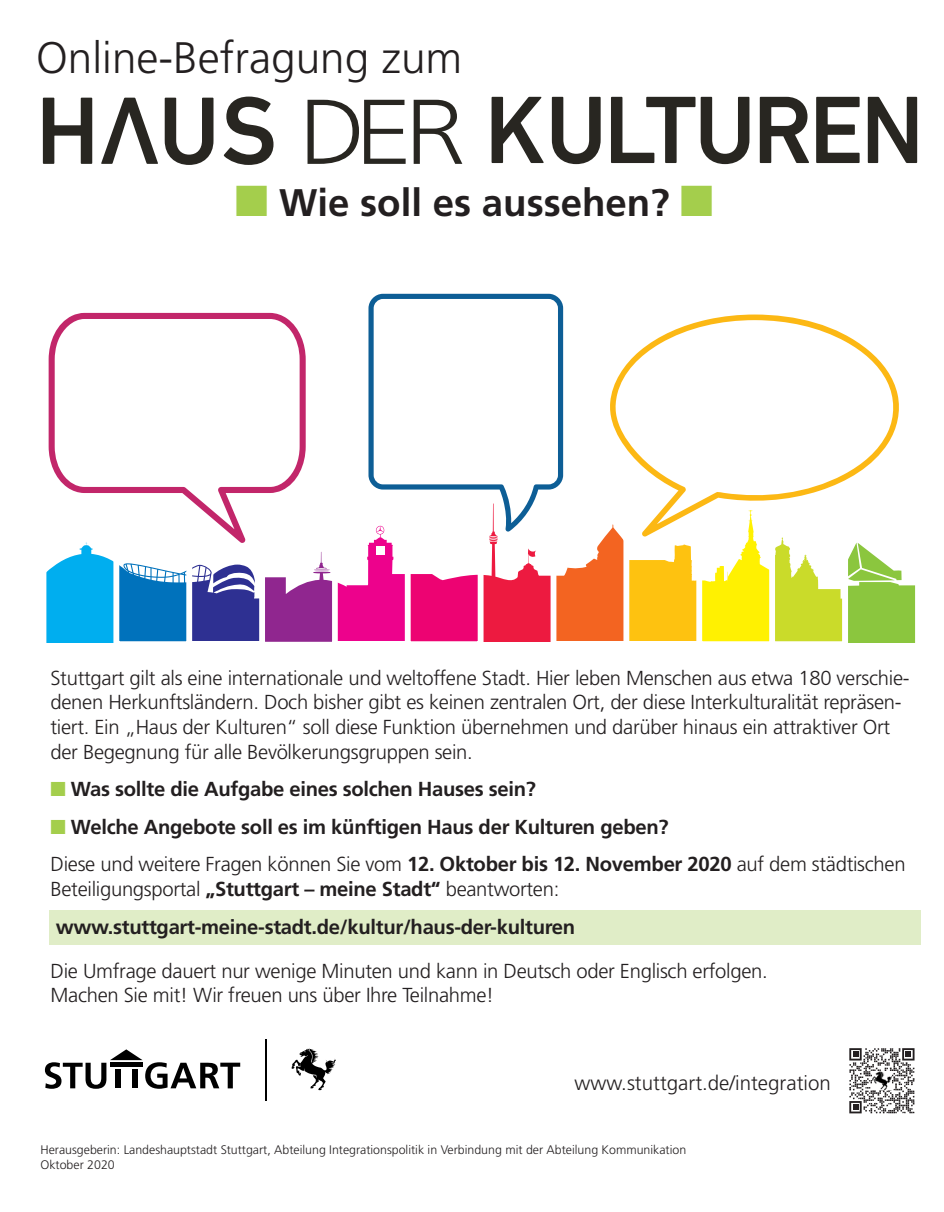
<style>
.page{position:relative;width:944px;height:1212px;background:#fff}
.page>*{position:absolute;margin:0;border:0;box-sizing:border-box;transform-origin:0 0}
.t1{font:300 44.1px "Frutiger LT Com";color:#231f20}
.t2{font:700 38.48px "Frutiger LT Com";color:#231f20}
.t3{font:300 20.47px "Frutiger LT Com";color:#231f20}
.t4{font:300 20.25px/24.8px "Frutiger LT Com";letter-spacing:-.015em;color:#231f20}
.t5{font:700 20.25px "Frutiger LT Com";letter-spacing:-.015em;color:#231f20}
.t6{font:300 12.38px "Frutiger LT Com";color:#231f20}
.s1{color:#a4ce4c}
.s2{font-weight:700}
</style>
<div class="page">
<svg style="left:45px;top:1049px;width:195px;height:40px"></svg>
<svg style="left:291px;top:1048px;width:45px;height:42px"></svg>
<hr style="left:265px;top:1039px;width:1px;height:61px;background:#000">
<svg style="left:46px;top:404px;width:870px;height:239px"></svg>
<svg style="left:849px;top:1048px;width:65px;height:65px"></svg>
<img style="left:872px;top:1071px;width:20px;height:19px">
<svg style="left:609px;top:314px;width:292px;height:222px"></svg>
<svg style="left:49px;top:313px;width:257px;height:230px"></svg>
<svg style="left:368px;top:294px;width:195px;height:238px"></svg>
<svg style="left:492px;top:97px;width:425px;height:67px"></svg>
<svg style="left:414px;top:100px;width:48px;height:64px"></svg>
<svg style="left:308px;top:100px;width:98px;height:64px"></svg>
<svg style="left:224px;top:97px;width:49px;height:68px"></svg>
<svg style="left:165px;top:98px;width:48px;height:67px"></svg>
<svg style="left:101px;top:98px;width:57px;height:66px"></svg>
<svg style="left:43px;top:98px;width:49px;height:66px"></svg>
<div style="left:50px;top:910px;width:871px;height:35px;background:#e0edc7"></div>
<p class="t1" style="left:36px;top:40px;width:428px">Online-Befragung zum</p>
<p class="t2" style="left:235px;top:187px;width:480px"><span class="s1">■</span> Wie soll es aussehen? <span class="s1">■</span></p>
<p class="t4" style="left:51px;top:667px;width:861px">Stuttgart gilt als eine internationale und weltoffene Stadt. Hier leben Menschen aus etwa 180 verschie&shy;denen Herkunftsländern. Doch bisher gibt es keinen zentralen Ort, der diese Interkulturalität repräsen&shy;tiert. Ein „Haus der Kulturen“ soll diese Funktion übernehmen und darüber hinaus ein attraktiver Ort der Begegnung für alle Bevölkerungsgruppen sein.</p>
<p class="t5" style="left:51px;top:781px;width:487px"><span class="s1">■</span> Was sollte die Aufgabe eines solchen Hauses sein?</p>
<p class="t5" style="left:51px;top:819px;width:620px"><span class="s1">■</span> Welche Angebote soll es im künftigen Haus der Kulturen geben?</p>
<p class="t4" style="left:51px;top:853px;width:857px">Diese und weitere Fragen können Sie vom <span class="s2">12. Oktober bis 12. November 2020</span> auf dem städtischen<br>Beteiligungsportal <span class="s2">„Stuttgart – meine Stadt“</span> beantworten:</p>
<p class="t5" style="left:56px;top:918px;width:521px">www.stuttgart-meine-stadt.de/kultur/haus-der-kulturen</p>
<p class="t4" style="left:51px;top:960px;width:719px">Die Umfrage dauert nur wenige Minuten und kann in Deutsch oder Englisch erfolgen.<br>Machen Sie mit! Wir freuen uns über Ihre Teilnahme!</p>
<p class="t3" style="left:575px;top:1075px;width:258px">www.stuttgart.de/integration</p>
<p class="t6" style="left:40px;top:1145px;width:647px">Herausgeberin: Landeshauptstadt Stuttgart, Abteilung Integrationspolitik in Verbindung mit der Abteilung Kommunikation</p>
<p class="t6" style="left:40px;top:1160px;width:76px">Oktober 2020</p>
</div>
